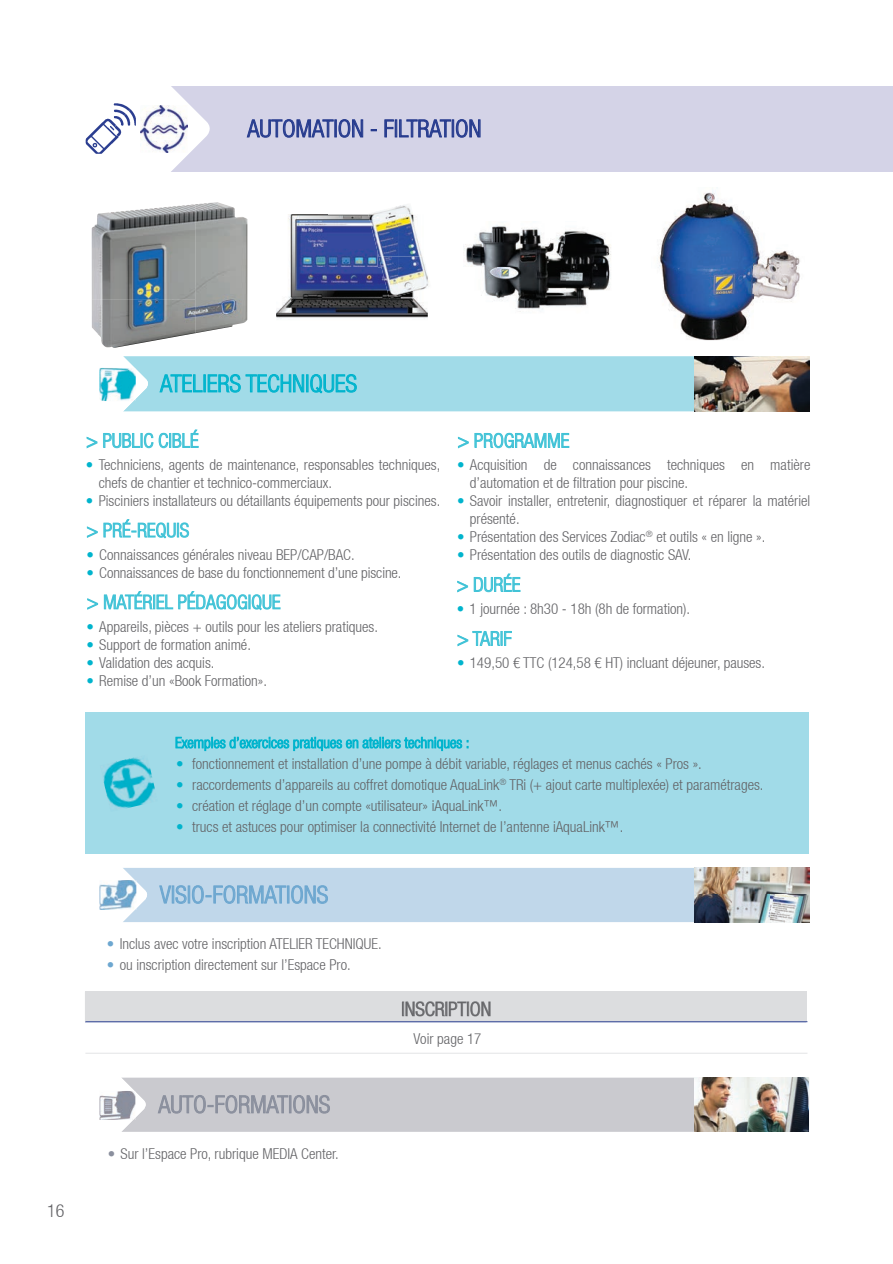
<style>
.page{position:relative;width:893px;height:1264px;background:#fff}
.page>*{position:absolute;margin:0;border:0;box-sizing:border-box;transform-origin:0 0}
.t1{font:300 condensed 24px "Helvetica Neue LT";color:#263b8e}
.t2{font:300 condensed 24px "Helvetica Neue LT";color:#00b4cd}
.t3{font:300 condensed 24px "Helvetica Neue LT";color:#6da7d0}
.t4{font:300 condensed 24px "Helvetica Neue LT";color:#8a8f9d}
.t5{font:300 condensed 19.5px "Helvetica Neue LT";color:#42c3d7}
.t6{font:300 condensed 19.5px "Helvetica Neue LT";color:#636366}
.t7{font:300 condensed 18px "Helvetica Neue LT";color:#636366}
.t8{font:300 condensed 15px/18px "Helvetica Neue LT";color:#636366}
.s1{color:#00b4cd}
.s2{color:#6da7d0}
.s3{color:#8a8f9d}
</style>
<div class="page">
<div style="left:161px;top:86px;width:731px;height:85px;background:#d4d3e7"></div>
<svg style="left:140px;top:86px;width:74px;height:86px"></svg>
<img style="left:86px;top:103px;width:35px;height:51px">
<img style="left:111px;top:104px;width:25px;height:50px">
<img style="left:97px;top:204px;width:98px;height:13px">
<img style="left:195px;top:202px;width:52px;height:131px">
<img style="left:92px;top:299px;width:103px;height:49px">
<img style="left:463px;top:225px;width:148px;height:87px">
<img style="left:658px;top:191px;width:142px;height:150px">
<img style="left:141px;top:106px;width:46px;height:46px">
<img style="left:277px;top:214px;width:150px;height:105px">
<img style="left:372px;top:205px;width:41px;height:9px">
<img style="left:427px;top:275px;width:3px;height:11px">
<img style="left:368px;top:214px;width:55px;height:42px">
<img style="left:378px;top:256px;width:20px;height:42px">
<img style="left:398px;top:256px;width:29px;height:40px">
<div style="left:86px;top:712px;width:722px;height:141px;background:#a1dbe8"></div>
<svg style="left:175px;top:736px;width:293px;height:15px"></svg>
<img style="left:103px;top:757px;width:52px;height:52px">
<svg style="left:246px;top:119px;width:117px;height:19px"></svg>
<svg style="left:384px;top:119px;width:96px;height:19px"></svg>
<svg style="left:86px;top:429px;width:113px;height:19px"></svg>
<svg style="left:458px;top:432px;width:111px;height:17px"></svg>
<svg style="left:87px;top:519px;width:102px;height:20px"></svg>
<svg style="left:87px;top:591px;width:194px;height:20px"></svg>
<svg style="left:457px;top:573px;width:63px;height:19px"></svg>
<svg style="left:457px;top:631px;width:55px;height:15px"></svg>
<svg style="left:99px;top:867px;width:710px;height:56px"></svg>
<img style="left:99px;top:879px;width:37px;height:30px">
<svg style="left:99px;top:1077px;width:709px;height:55px"></svg>
<img style="left:99px;top:1090px;width:36px;height:29px">
<svg style="left:102px;top:356px;width:707px;height:56px"></svg>
<img style="left:99px;top:368px;width:37px;height:33px">
<img style="left:694px;top:1077px;width:114px;height:54px">
<img style="left:694px;top:867px;width:114px;height:54px">
<img style="left:694px;top:356px;width:115px;height:55px">
<div style="left:85px;top:991px;width:721px;height:30px;background:#dcdddf"></div>
<hr style="left:85px;top:1021px;width:722px;height:1px;background:#263b8e">
<hr style="left:806px;top:1021px;width:1px;height:31px;background:#fff">
<hr style="left:85px;top:1052px;width:722px;height:1px;background:#e3e4e6">
<svg style="left:402px;top:1001px;width:88px;height:16px"></svg>
<h1 class="t1" style="left:247px;top:115px;width:235px">AUTOMATION - FILTRATION</h1>
<h1 class="t2" style="left:160px;top:369px;width:198px">ATELIERS TECHNIQUES</h1>
<h2 class="t5" style="left:86px;top:429px;width:114px">&gt; PUBLIC CIBLÉ</h2>
<h2 class="t5" style="left:457px;top:429px;width:113px">&gt; PROGRAMME</h2>
<p class="t8" style="left:99px;top:455px;width:343px;text-indent:-13px"><span class="s1">•</span> Techniciens, agents de maintenance, responsables techniques, chefs de chantier et technico-commerciaux.</p>
<p class="t8" style="left:86px;top:491px;width:356px"><span class="s1">•</span> Pisciniers installateurs ou détaillants équipements pour piscines.</p>
<h2 class="t5" style="left:86px;top:519px;width:104px">&gt; PRÉ-REQUIS</h2>
<p class="t8" style="left:469px;top:455px;width:342px;text-indent:-13px"><span class="s1">•</span> Acquisition de connaissances techniques en matière d’automation et de filtration pour piscine.</p>
<p class="t8" style="left:469px;top:491px;width:342px;text-indent:-13px"><span class="s1">•</span> Savoir installer, entretenir, diagnostiquer et réparer la matériel présenté.</p>
<p class="t8" style="left:457px;top:527px;width:310px"><span class="s1">•</span> Présentation des Services Zodiac<sup>®</sup> et outils « en ligne ».</p>
<p class="t8" style="left:86px;top:545px;width:269px"><span class="s1">•</span> Connaissances générales niveau BEP/CAP/BAC.</p>
<p class="t8" style="left:457px;top:545px;width:236px"><span class="s1">•</span> Présentation des outils de diagnostic SAV.</p>
<p class="t8" style="left:86px;top:563px;width:316px"><span class="s1">•</span> Connaissances de base du fonctionnement d’une piscine.</p>
<h2 class="t5" style="left:456px;top:573px;width:65px">&gt; DURÉE</h2>
<h2 class="t5" style="left:457px;top:627px;width:56px">&gt; TARIF</h2>
<h2 class="t5" style="left:87px;top:590px;width:195px">&gt; MATÉRIEL PÉDAGOGIQUE</h2>
<p class="t8" style="left:456px;top:599px;width:235px"><span class="s1">•</span> 1 journée : 8h30 - 18h (8h de formation).</p>
<p class="t8" style="left:86px;top:617px;width:293px"><span class="s1">•</span> Appareils, pièces + outils pour les ateliers pratiques.</p>
<p class="t8" style="left:86px;top:635px;width:166px"><span class="s1">•</span> Support de formation animé.</p>
<p class="t8" style="left:86px;top:653px;width:129px"><span class="s1">•</span> Validation des acquis.</p>
<p class="t8" style="left:86px;top:671px;width:182px"><span class="s1">•</span> Remise d’un «Book Formation».</p>
<p class="t8" style="left:457px;top:653px;width:309px"><span class="s1">•</span> 149,50 € TTC (124,58 € HT) incluant déjeuner, pauses.</p>
<p class="t7" style="left:47px;top:1200px;width:19px">16</p>
<p class="t8" style="left:176px;top:754px;width:527px"><span class="s1">•</span> fonctionnement et installation d’une pompe à débit variable, réglages et menus cachés « Pros ».</p>
<p class="t8" style="left:176px;top:775px;width:588px"><span class="s1">•</span> raccordements d’appareils au coffret domotique AquaLink<sup>®</sup> TRi (+ ajout carte multiplexée) et paramétrages.</p>
<p class="t8" style="left:176px;top:796px;width:327px"><span class="s1">•</span> création et réglage d’un compte «utilisateur» iAquaLink™.</p>
<p class="t8" style="left:176px;top:817px;width:448px"><span class="s1">•</span> trucs et astuces pour optimiser la connectivité Internet de l’antenne iAquaLink™.</p>
<h1 class="t3" style="left:160px;top:880px;width:170px">VISIO-FORMATIONS</h1>
<p class="t8" style="left:107px;top:934px;width:276px"><span class="s2">•</span> Inclus avec votre inscription ATELIER TECHNIQUE.</p>
<p class="t8" style="left:107px;top:955px;width:245px"><span class="s2">•</span> ou inscription directement sur l’Espace Pro.</p>
<h1 class="t4" style="left:158px;top:1090px;width:173px">AUTO-FORMATIONS</h1>
<p class="t8" style="left:108px;top:1143px;width:232px"><span class="s3">•</span> Sur l’Espace Pro, rubrique MEDIA Center.</p>
<h2 class="t6" style="left:401px;top:997px;width:91px">INSCRIPTION</h2>
<p class="t8" style="left:413px;top:1029px;width:69px">Voir page 17</p>
</div>
